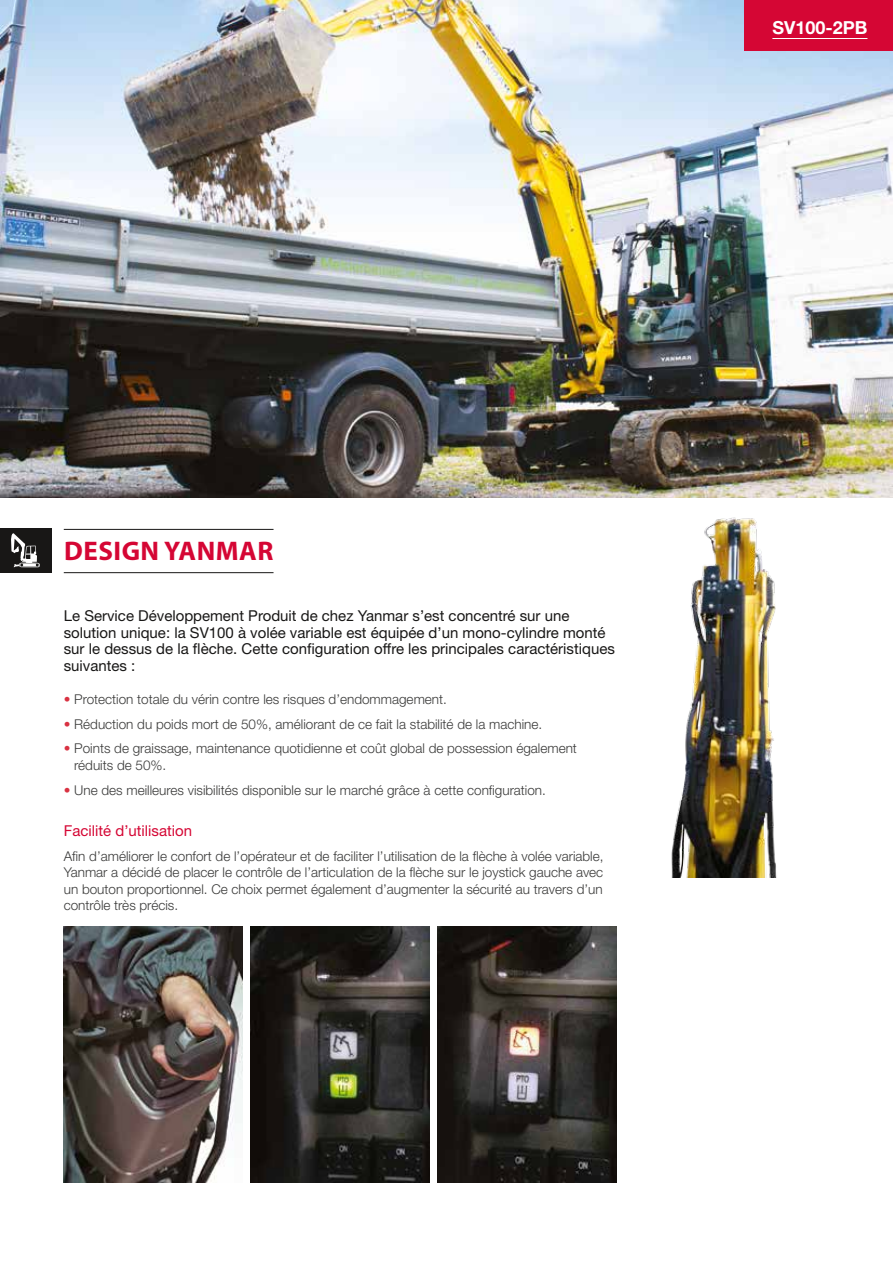
<style>
.page{position:relative;width:893px;height:1263px;background:#fff}
.page>*{position:absolute;margin:0;border:0;box-sizing:border-box;transform-origin:0 0}
.t1{font:700 27px "Myriad Pro";letter-spacing:.02em;color:#d50634}
.t2{font:700 18px "Helvetica Neue LT Std";color:#fff}
.t3{font:15px/16.5px "Helvetica Neue LT Std";color:#181716}
.t4{font:15px "Helvetica Neue LT Std";color:#d50634}
.t5{font:300 13.5px/16.5px "Helvetica Neue LT Std";color:#3a3a39}
.s1{color:#d93242}
</style>
<div class="page">
<hr style="left:64px;top:529px;width:210px;height:1px;background:#181716">
<hr style="left:64px;top:572px;width:210px;height:1px;background:#181716">
<img style="left:671px;top:517px;width:106px;height:360px">
<img style="left:64px;top:927px;width:178px;height:255px">
<img style="left:251px;top:927px;width:178px;height:255px">
<img style="left:438px;top:927px;width:179px;height:255px">
<div style="left:0;top:528px;width:51px;height:44px;background:#181716"></div>
<svg style="left:11px;top:533px;width:29px;height:34px"></svg>
<img style="left:0;top:0;width:893px;height:498px">
<div style="left:744px;top:0;width:149px;height:51px;background:#d50634"></div>
<hr style="left:772px;top:38px;width:95px;height:1px;background:#fff">
<h2 class="t2" style="left:772px;top:16px;width:97px">SV100-2PB</h2>
<h1 class="t1" style="left:64px;top:533px;width:211px">DESIGN YANMAR</h1>
<p class="t3" style="left:64px;top:608px;width:553px">Le Service Développement Produit de chez Yanmar s’est concentré sur une solution unique: la SV100 à volée variable est équipée d’un mono-cylindre monté sur le dessus de la flèche. Cette configuration offre les principales caractéristiques suivantes :</p>
<p class="t5" style="left:64px;top:690px;width:385px"><span class="s1">•</span> Protection totale du vérin contre les risques d’endommagement.</p>
<p class="t5" style="left:64px;top:715px;width:480px"><span class="s1">•</span> Réduction du poids mort de 50%, améliorant de ce fait la stabilité de la machine.</p>
<p class="t5" style="left:74px;top:740px;width:504px;text-indent:-11px"><span class="s1">•</span> Points de graissage, maintenance quotidienne et coût global de possession également réduits de 50%.</p>
<p class="t5" style="left:64px;top:781px;width:484px"><span class="s1">•</span> Une des meilleures visibilités disponible sur le marché grâce à cette configuration.</p>
<p class="t4" style="left:64px;top:822px;width:130px">Facilité d’utilisation</p>
<p class="t5" style="left:64px;top:847px;width:541px;text-align:justify">Afin d’améliorer le confort de l’opérateur et de faciliter l’utilisation de la flèche à volée variable, Yanmar a décidé de placer le contrôle de l’articulation de la flèche sur le joystick gauche avec un bouton proportionnel. Ce choix permet également d’augmenter la sécurité au travers d’un contrôle très précis.</p>
</div>
